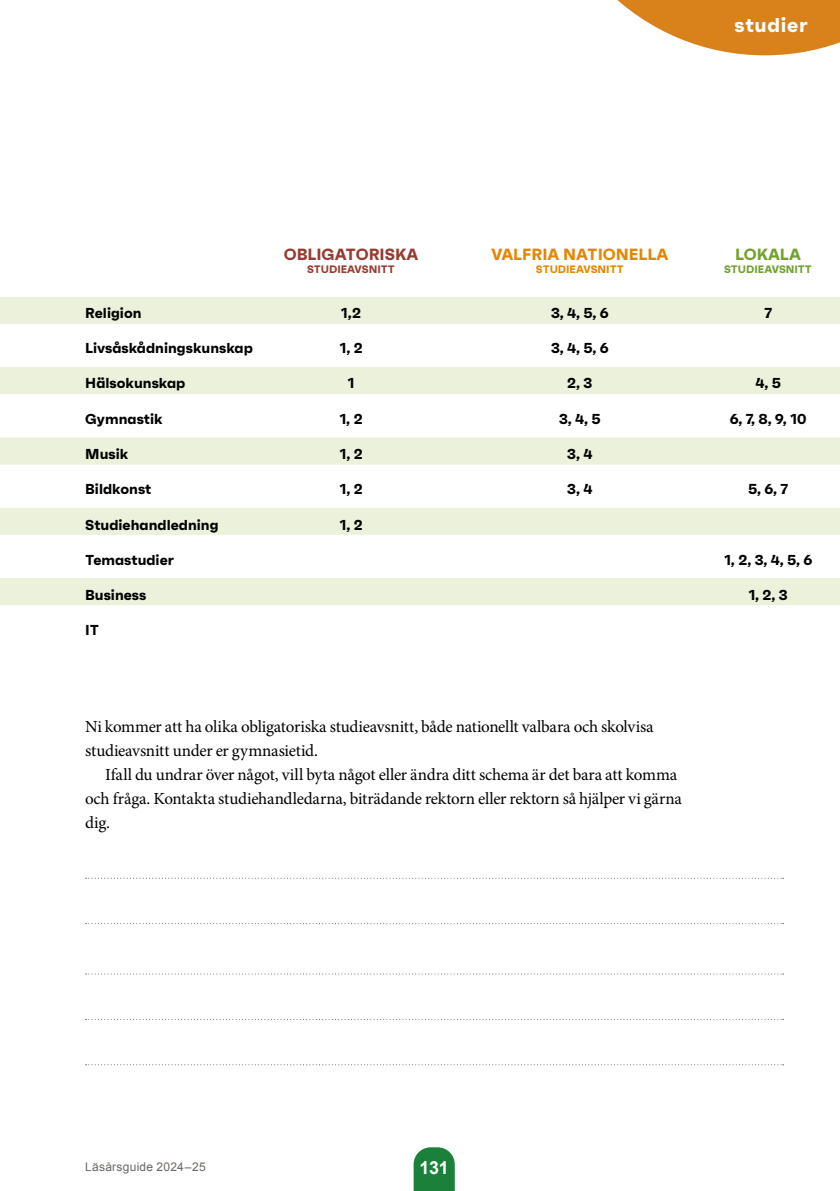
<style>
.page{position:relative;width:840px;height:1191px;background:#fff}
.page>*{position:absolute;margin:0;border:0;box-sizing:border-box;transform-origin:0 0}
.t1{font:700 20px "Faktum";letter-spacing:.035em;color:#fff}
.t2{font:700 18px "Arial";color:#fff}
.t3{font:17px/24px "Minion Pro";letter-spacing:-.015em;color:#000}
.t4{font:700 16.2px "Faktum";color:#e68600}
.t5{font:700 16.2px "Faktum";color:#963c30}
.t6{font:700 16.2px "Faktum";color:#70a22d}
.t7{font:700 14.4px "Faktum";color:#000}
.t8{font:12px "Arial";letter-spacing:.02em;color:#6b6763}
.t9{font:700 10.8px "Faktum";color:#963c30}
.t10{font:700 10.8px "Faktum";color:#e68600}
.t11{font:700 10.8px "Faktum";color:#70a22d}
</style>
<div class="page">
<svg style="left:413px;top:1147px;width:41px;height:44px;background:#2e8a4a"></svg>
<div style="left:0;top:297px;width:839px;height:27px;background:#ebf1db"></div>
<div style="left:0;top:508px;width:839px;height:27px;background:#ebf1db"></div>
<div style="left:0;top:367px;width:839px;height:27px;background:#ebf1db"></div>
<div style="left:0;top:578px;width:839px;height:27px;background:#ebf1db"></div>
<div style="left:0;top:437px;width:839px;height:27px;background:#ebf1db"></div>
<svg style="left:617px;top:0;width:222px;height:55px"></svg>
<svg style="left:86px;top:923px;width:697px;height:1px"></svg>
<svg style="left:86px;top:877px;width:697px;height:1px"></svg>
<svg style="left:86px;top:1064px;width:697px;height:1px"></svg>
<svg style="left:86px;top:1019px;width:697px;height:1px"></svg>
<svg style="left:86px;top:973px;width:697px;height:1px"></svg>
<p class="t1" style="left:734px;top:12px;width:75px">studier</p>
<p class="t5" style="left:283px;top:244px;width:136px">OBLIGATORISKA</p>
<p class="t4" style="left:491px;top:244px;width:178px">VALFRIA NATIONELLA</p>
<p class="t6" style="left:734px;top:244px;width:67px">LOKALA</p>
<p class="t9" style="left:307px;top:262px;width:89px">STUDIEAVSNITT</p>
<p class="t10" style="left:535px;top:262px;width:89px">STUDIEAVSNITT</p>
<p class="t11" style="left:723px;top:262px;width:89px">STUDIEAVSNITT</p>
<p class="t7" style="left:85px;top:303px;width:58px">Religion</p>
<p class="t7" style="left:341px;top:303px;width:22px">1,2</p>
<p class="t7" style="left:551px;top:303px;width:59px">3, 4, 5, 6</p>
<p class="t7" style="left:764px;top:303px;width:9px">7</p>
<p class="t7" style="left:85px;top:339px;width:169px">Livsåskådningskunskap</p>
<p class="t7" style="left:339px;top:339px;width:25px">1, 2</p>
<p class="t7" style="left:551px;top:339px;width:59px">3, 4, 5, 6</p>
<p class="t7" style="left:85px;top:374px;width:102px">Hälsokunskap</p>
<p class="t7" style="left:347px;top:374px;width:8px">1</p>
<p class="t7" style="left:567px;top:374px;width:27px">2, 3</p>
<p class="t7" style="left:755px;top:374px;width:27px">4, 5</p>
<p class="t7" style="left:85px;top:409px;width:79px">Gymnastik</p>
<p class="t7" style="left:339px;top:409px;width:25px">1, 2</p>
<p class="t7" style="left:558px;top:409px;width:43px">3, 4, 5</p>
<p class="t7" style="left:729px;top:409px;width:78px">6, 7, 8, 9, 10</p>
<p class="t7" style="left:85px;top:444px;width:45px">Musik</p>
<p class="t7" style="left:339px;top:444px;width:25px">1, 2</p>
<p class="t7" style="left:567px;top:444px;width:27px">3, 4</p>
<p class="t7" style="left:85px;top:480px;width:68px">Bildkonst</p>
<p class="t7" style="left:339px;top:480px;width:25px">1, 2</p>
<p class="t7" style="left:567px;top:480px;width:27px">3, 4</p>
<p class="t7" style="left:747px;top:480px;width:41px">5, 6, 7</p>
<p class="t7" style="left:85px;top:515px;width:135px">Studiehandledning</p>
<p class="t7" style="left:339px;top:515px;width:25px">1, 2</p>
<p class="t7" style="left:85px;top:550px;width:90px">Temastudier</p>
<p class="t7" style="left:723px;top:550px;width:89px">1, 2, 3, 4, 5, 6</p>
<p class="t7" style="left:85px;top:586px;width:63px">Business</p>
<p class="t7" style="left:748px;top:586px;width:41px">1, 2, 3</p>
<p class="t7" style="left:85px;top:621px;width:15px">IT</p>
<p class="t3" style="left:85px;top:715px;width:569px">Ni kommer att ha olika obligatoriska studieavsnitt, både nationellt valbara och skolvisa studieavsnitt under er gymnasietid.</p>
<p class="t3" style="left:85px;top:763px;width:598px;text-indent:20px">Ifall du undrar över något, vill byta något eller ändra ditt schema är det bara att komma och fråga. Kontakta studiehandledarna, biträdande rektorn eller rektorn så hjälper vi gärna dig.</p>
<p class="t8" style="left:85px;top:1159px;width:122px">Läsårsguide 2024–25</p>
<p class="t2" style="left:419px;top:1155px;width:31px">131</p>
</div>
